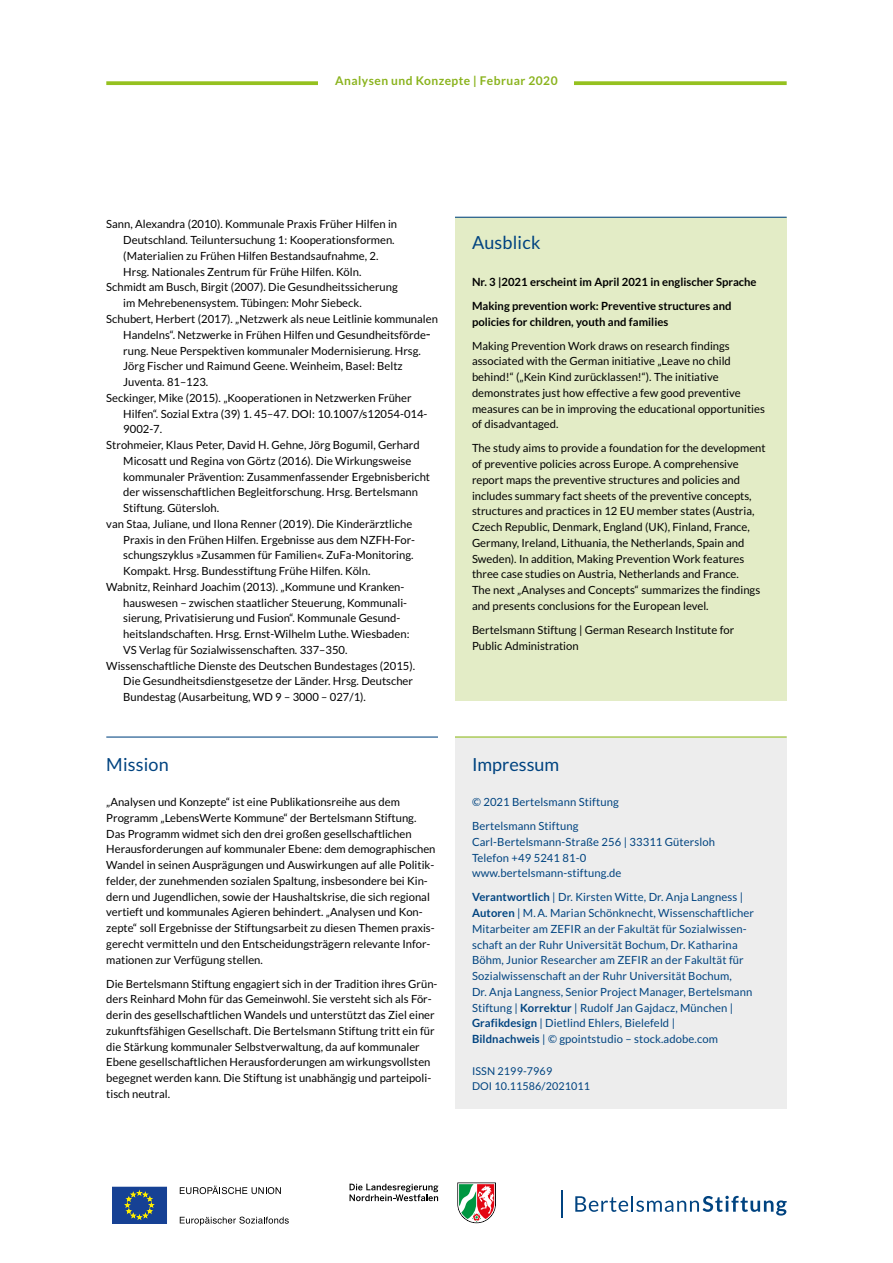
<style>
.page{position:relative;width:893px;height:1263px;background:#fff}
.page>*{position:absolute;margin:0;border:0;box-sizing:border-box;transform-origin:0 0}
.t1{font:18px "Lato";letter-spacing:.01em;color:#004380}
.t2{font:700 12px "Lato";letter-spacing:.04em;color:#8ab31d}
.t3{font:11.25px/15.8px "Lato";color:#000}
.t4{font:11.25px/15.8px "Lato";letter-spacing:.01em;color:#004380}
.t5{font:700 11.25px/24px "Lato";color:#000}
.t6{font:10.8px/15.8px "Lato";letter-spacing:.01em;color:#004380}
.s1{font-size:14.25px}
.s2{font-weight:700}
</style>
<div class="page">
<svg style="left:106px;top:81px;width:681px;height:4px;background:#9dc530"></svg>
<div style="left:319px;top:67px;width:255px;height:18px;background:#fff"></div>
<div style="left:455px;top:217px;width:332px;height:484px;background:#e3ecc6"></div>
<div style="left:455px;top:736px;width:332px;height:372px;background:#ededed"></div>
<svg style="left:350px;top:1184px;width:88px;height:17px"></svg>
<svg style="left:457px;top:1182px;width:39px;height:41px"></svg>
<svg style="left:180px;top:1216px;width:109px;height:9px"></svg>
<svg style="left:180px;top:1186px;width:101px;height:8px"></svg>
<div style="left:112px;top:1187px;width:55px;height:36px;background:#164194"></div>
<svg style="left:125px;top:1191px;width:29px;height:28px"></svg>
<svg style="left:575px;top:1196px;width:212px;height:19px"></svg>
<hr style="left:561px;top:1190px;width:2px;height:27px;background:#004380">
<hr style="left:455px;top:736px;width:332px;height:1px;background:#95c11f">
<hr style="left:106px;top:736px;width:332px;height:1px;background:#004380">
<hr style="left:455px;top:217px;width:332px;height:1px;background:#004380">
<p class="t2" style="left:335px;top:74px;width:224px">Analysen und Konzepte | Februar 2020</p>
<p class="t3" style="left:106px;top:216px;width:292px">Sann, Alexandra (2010). Kommunale Praxis Früher Hilfen in</p>
<p class="t3" style="left:123px;top:232px;width:273px">Deutschland. Teiluntersuchung 1: Kooperationsformen.</p>
<p class="t3" style="left:123px;top:248px;width:257px">(Materialien zu Frühen Hilfen Bestandsaufnahme, 2.</p>
<p class="t3" style="left:123px;top:264px;width:240px">Hrsg. Nationales Zentrum für Frühe Hilfen. Köln.</p>
<p class="t3" style="left:106px;top:279px;width:293px">Schmidt am Busch, Birgit (2007). Die Gesundheitssicherung</p>
<p class="t3" style="left:123px;top:295px;width:240px">im Mehrebenensystem. Tübingen: Mohr Siebeck.</p>
<p class="t3" style="left:106px;top:311px;width:333px">Schubert, Herbert (2017). „Netzwerk als neue Leitlinie kommunalen</p>
<p class="t3" style="left:123px;top:327px;width:308px">Handelns“. Netzwerke in Frühen Hilfen und Gesundheitsförde<span class="s1">-</span></p>
<p class="t3" style="left:123px;top:342px;width:299px">rung. Neue Perspektiven kommunaler Modernisierung. Hrsg.</p>
<p class="t3" style="left:123px;top:358px;width:281px">Jörg Fischer und Raimund Geene. Weinheim, Basel: Beltz</p>
<p class="t3" style="left:123px;top:374px;width:86px">Juventa. 81–123.</p>
<p class="t3" style="left:106px;top:390px;width:307px">Seckinger, Mike (2015). „Kooperationen in Netzwerken Früher</p>
<p class="t3" style="left:123px;top:405px;width:306px">Hilfen“. Sozial Extra (39) 1. 45–47. DOI: 10.1007/s12054-014-</p>
<p class="t3" style="left:123px;top:421px;width:40px">9002-7.</p>
<p class="t3" style="left:106px;top:437px;width:315px">Strohmeier, Klaus Peter, David H. Gehne, Jörg Bogumil, Gerhard</p>
<p class="t3" style="left:123px;top:453px;width:290px">Micosatt und Regina von Görtz (2016). Die Wirkungsweise</p>
<p class="t3" style="left:123px;top:468px;width:308px">kommunaler Prävention: Zusammenfassender Ergebnisbericht</p>
<p class="t3" style="left:123px;top:484px;width:296px">der wissenschaftlichen Begleitforschung. Hrsg. Bertelsmann</p>
<p class="t3" style="left:123px;top:500px;width:97px">Stiftung. Gütersloh.</p>
<p class="t3" style="left:106px;top:516px;width:307px">van Staa, Juliane, und Ilona Renner (2019). Die Kinderärztliche</p>
<p class="t3" style="left:123px;top:531px;width:292px">Praxis in den Frühen Hilfen. Ergebnisse aus dem NZFH-For-</p>
<p class="t3" style="left:123px;top:547px;width:292px">schungszyklus »Zusammen für Familien«. ZuFa-Monitoring.</p>
<p class="t3" style="left:123px;top:563px;width:249px">Kompakt. Hrsg. Bundesstiftung Frühe Hilfen. Köln.</p>
<p class="t3" style="left:106px;top:579px;width:298px">Wabnitz, Reinhard Joachim (2013). „Kommune und Kranken-</p>
<p class="t3" style="left:123px;top:594px;width:284px">hauswesen – zwischen staatlicher Steuerung, Kommunali-</p>
<p class="t3" style="left:123px;top:610px;width:277px">sierung, Privatisierung und Fusion“. Kommunale Gesund-</p>
<p class="t3" style="left:123px;top:626px;width:288px">heitslandschaften. Hrsg. Ernst-Wilhelm Luthe. Wiesbaden:</p>
<p class="t3" style="left:123px;top:642px;width:226px">VS Verlag für Sozialwissenschaften. 337–350.</p>
<p class="t3" style="left:106px;top:657px;width:310px">Wissenschaftliche Dienste des Deutschen Bundestages (2015).</p>
<p class="t3" style="left:123px;top:673px;width:291px">Die Gesundheitsdienstgesetze der Länder. Hrsg. Deutscher</p>
<p class="t3" style="left:123px;top:689px;width:244px">Bundestag (Ausarbeitung, WD 9 – 3000 – 027/1).</p>
<h1 class="t1" style="left:106px;top:755px;width:64px">Mission</h1>
<p class="t3" style="left:106px;top:794px;width:331px">„Analysen und Konzepte“ ist eine Publikationsreihe aus dem Programm „LebensWerte Kommune“ der Bertelsmann Stiftung.<br>Das Programm widmet sich den drei großen gesellschaftlichen Herausforderungen auf kommunaler Ebene: dem demographischen Wandel in seinen Ausprägungen und Auswirkungen auf alle Politik&shy;felder, der zunehmenden sozialen Spaltung, insbesondere bei Kin&shy;dern und Jugendlichen, sowie der Haushaltskrise, die sich regional vertieft und kommunales Agieren behindert. „Analysen und Kon&shy;zepte“ soll Ergebnisse der Stiftungsarbeit zu diesen Themen praxis&shy;gerecht vermitteln und den Entscheidungsträgern relevante Infor&shy;mationen zur Verfügung stellen.</p>
<p class="t3" style="left:106px;top:975px;width:333px">Die Bertelsmann Stiftung engagiert sich in der Tradition ihres Grün&shy;ders Reinhard Mohn für das Gemeinwohl. Sie versteht sich als För&shy;derin des gesellschaftlichen Wandels und unterstützt das Ziel einer zukunftsfähigen Gesellschaft. Die Bertelsmann Stiftung tritt ein für die Stärkung kommunaler Selbstverwaltung, da auf kommunaler Ebene gesellschaftlichen Herausforderungen am wirkungsvollsten begegnet werden kann. Die Stiftung ist unabhängig und parteipoli&shy;tisch neutral.</p>
<h1 class="t1" style="left:472px;top:232px;width:70px">Ausblick</h1>
<p class="t5" style="left:472px;top:269px;width:286px">Nr. 3 |2021 erscheint im April 2021 in englischer Sprache<br>Making prevention work: Preventive structures and</p>
<p class="t5" style="left:472px;top:309px;width:198px">policies for children, youth and families</p>
<p class="t3" style="left:472px;top:337px;width:294px">Making Prevention Work draws on research findings associated with the German initiative „Leave no child behind!“ („Kein Kind zurücklassen!“). The initiative demonstrates just how effective a few good preventive measures can be in improving the educational opportunities of disadvantaged.</p>
<p class="t3" style="left:472px;top:440px;width:295px">The study aims to provide a foundation for the development of preventive policies across Europe. A comprehensive report maps the preventive structures and policies and includes summary fact sheets of the preventive concepts, structures and practices in 12 EU member states (Austria, Czech Republic, Denmark, England (UK), Finland, France, Germany, Ireland, Lithuania, the Netherlands, Spain and Sweden). In addition, Making Prevention Work features three case studies on Austria, Netherlands and France.<br>The next „Analyses and Concepts“ summarizes the findings and presents conclusions for the European level.</p>
<p class="t3" style="left:472px;top:622px;width:264px">Bertelsmann Stiftung | German Research Institute for<br>Public Administration</p>
<h1 class="t1" style="left:472px;top:755px;width:89px">Impressum</h1>
<p class="t4" style="left:472px;top:790px;width:148px;line-height:24px">© 2021 Bertelsmann Stiftung<br>Bertelsmann Stiftung</p>
<p class="t4" style="left:472px;top:834px;width:245px">Carl-Bertelsmann-Straße 256 | 33311 Gütersloh<br>Telefon +49 5241 81-0 www.bertelsmann-stiftung.de</p>
<p class="t4" style="left:472px;top:889px;width:284px"><span class="s2">Verantwortlich</span> | Dr. Kirsten Witte, Dr. Anja Langness | <span class="s2">Autoren</span> | M.A. Marian Schönknecht, Wissenschaftlicher Mitarbeiter am ZEFIR an der Fakultät für Sozialwissen&shy;schaft an der Ruhr Universität Bochum, Dr. Katharina Böhm, Junior Researcher am ZEFIR an der Fakultät für Sozialwissenschaft an der Ruhr Universität Bochum,<br>Dr. Anja Langness, Senior Project Manager, Bertelsmann Stiftung | <span class="s2">Korrektur</span> | Rudolf Jan Gajdacz, München | <span class="s2">Grafikdesign</span> | Dietlind Ehlers, Bielefeld |<br><span class="s2">Bildnachweis</span> | © gpointstudio – stock.adobe.com</p>
<p class="t6" style="left:472px;top:1063px;width:120px">ISSN 2199-7969<br>DOI 10.11586/2021011</p>
</div>
